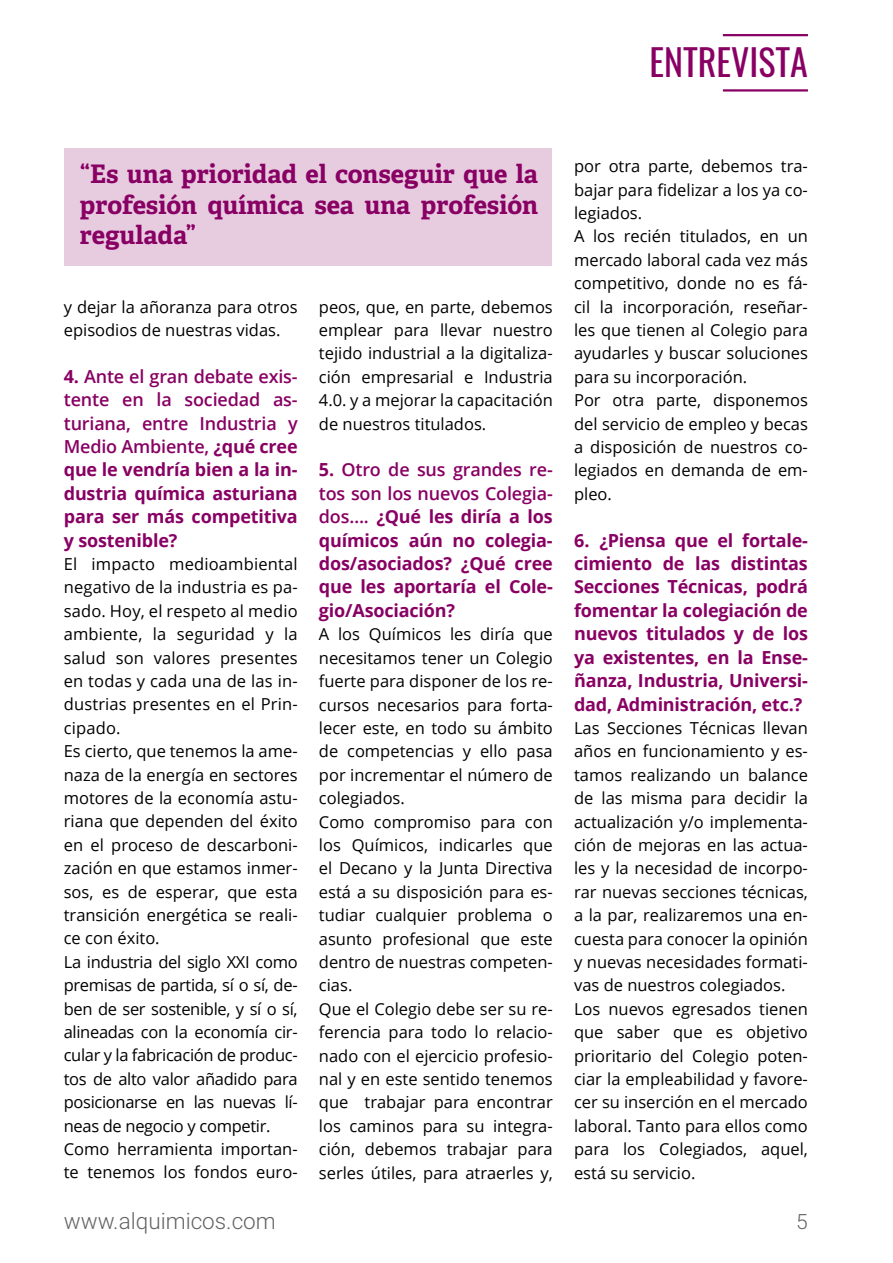
<style>
.page{position:relative;width:893px;height:1263px;background:#fff}
.page>*{position:absolute;margin:0;border:0;box-sizing:border-box;transform-origin:0 0}
.t1{font:36px "Oswald";color:#880063}
.t2{font:700 25.5px/30.6px "Adelle";color:#880063;text-align:justify}
.t3{font:300 22.5px "Roboto";color:#646363}
.t4{font:300 21px "Roboto";color:#646363}
.t5{font:700 18px/23.4px "Open Sans";letter-spacing:-.01em;color:#880063;text-align:justify}
.t6{font:16.5px/23.4px "Open Sans";color:#000}
.s1{font-weight:600}
</style>
<div class="page">
<hr style="left:723px;top:34px;width:85px;height:2px;background:#880063">
<hr style="left:723px;top:89px;width:85px;height:3px;background:#880063">
<div style="left:64px;top:148px;width:488px;height:118px;background:#e7cce0"></div>
<h1 class="t1" style="left:649px;top:30px;width:160px">ENTREVISTA</h1>
<h2 class="t2" style="left:80px;top:159px;width:460px">“Es una prioridad el conseguir que la profesión química sea una profesión regulada”</h2>
<p class="t6" style="left:64px;top:295px;width:235px">y dejar la añoranza para otros episodios de nuestras vidas.</p>
<p class="t5" style="left:64px;top:364px;width:235px">4. <span class="s1">Ante el gran debate exis&shy;tente en la sociedad as&shy;turiana, entre Industria y Medio Ambiente,</span> ¿qué cree que le vendría bien a la in&shy;dustria química asturiana para ser más competitiva y sostenible?</p>
<p class="t6" style="left:64px;top:552px;width:235px">El impacto medioambiental negativo de la industria es pa&shy;sado. Hoy, el respeto al medio ambiente, la seguridad y la salud son valores presentes en todas y cada una de las in&shy;dustrias presentes en el Prin&shy;cipado.<br>Es cierto, que tenemos la ame&shy;naza de la energía en sectores motores de la economía astu&shy;riana que dependen del éxito en el proceso de descarboni&shy;zación en que estamos inmer&shy;sos, es de esperar, que esta transición energética se reali&shy;ce con éxito.<br>La industria del siglo XXI como premisas de partida, sí o sí, de&shy;ben de ser sostenible, y sí o sí, alineadas con la economía cir&shy;cular y la fabricación de produc&shy;tos de alto valor añadido para posicionarse en las nuevas lí&shy;neas de negocio y competir.<br>Como herramienta importan&shy;te tenemos los fondos euro-</p>
<h3 class="t3" style="left:64px;top:1205px;width:213px">www.alquimicos.com</h3>
<p class="t6" style="left:319px;top:294px;width:235px;text-align:justify">peos, que, en parte, debemos emplear para llevar nuestro tejido industrial a la digitaliza&shy;ción empresarial e Industria 4.0. y a mejorar la capacitación de nuestros titulados.</p>
<p class="t5" style="left:319px;top:458px;width:235px">5. <span class="s1">Otro de sus grandes re&shy;tos son los nuevos Colegia&shy;dos….</span> ¿Qué les diría a los químicos aún no colegia&shy;dos/asociados? ¿Qué cree que les aportaría el Cole&shy;gio/Asociación?</p>
<p class="t6" style="left:319px;top:622px;width:235px">A los Químicos les diría que necesitamos tener un Colegio fuerte para disponer de los re&shy;cursos necesarios para forta&shy;lecer este, en todo su ámbito de competencias y ello pasa por incrementar el número de colegiados.<br>Como compromiso para con los Químicos, indicarles que el Decano y la Junta Directiva está a su disposición para es&shy;tudiar cualquier problema o asunto profesional que este dentro de nuestras competen&shy;cias.<br>Que el Colegio debe ser su re&shy;ferencia para todo lo relacio&shy;nado con el ejercicio profesio&shy;nal y en este sentido tenemos que trabajar para encontrar los caminos para su integra&shy;ción, debemos trabajar para serles útiles, para atraerles y,</p>
<p class="t6" style="left:574px;top:154px;width:235px">por otra parte, debemos tra&shy;bajar para fidelizar a los ya co&shy;legiados.<br>A los recién titulados, en un mercado laboral cada vez más competitivo, donde no es fá&shy;cil la incorporación, reseñar&shy;les que tienen al Colegio para ayudarles y buscar soluciones para su incorporación.<br>Por otra parte, disponemos del servicio de empleo y becas a disposición de nuestros co&shy;legiados en demanda de em&shy;pleo.</p>
<p class="t5" style="left:574px;top:528px;width:235px">6. ¿Piensa que el fortale&shy;cimiento de las distintas Secciones Técnicas, podrá fomentar la colegiación de nuevos titulados y de los ya existentes, en la Ense&shy;ñanza, Industria, Universi&shy;dad, Administración, etc.?</p>
<p class="t6" style="left:574px;top:716px;width:235px">Las Secciones Técnicas llevan años en funcionamiento y es&shy;tamos realizando un balance de las misma para decidir la actualización y/o implementa&shy;ción de mejoras en las actua&shy;les y la necesidad de incorpo&shy;rar nuevas secciones técnicas, a la par, realizaremos una en&shy;cuesta para conocer la opinión y nuevas necesidades formati&shy;vas de nuestros colegiados.<br>Los nuevos egresados tienen que saber que es objetivo prioritario del Colegio poten&shy;ciar la empleabilidad y favore&shy;cer su inserción en el mercado laboral. Tanto para ellos como para los Colegiados, aquel, está su servicio.</p>
<p class="t4" style="left:796px;top:1207px;width:13px">5</p>
</div>
